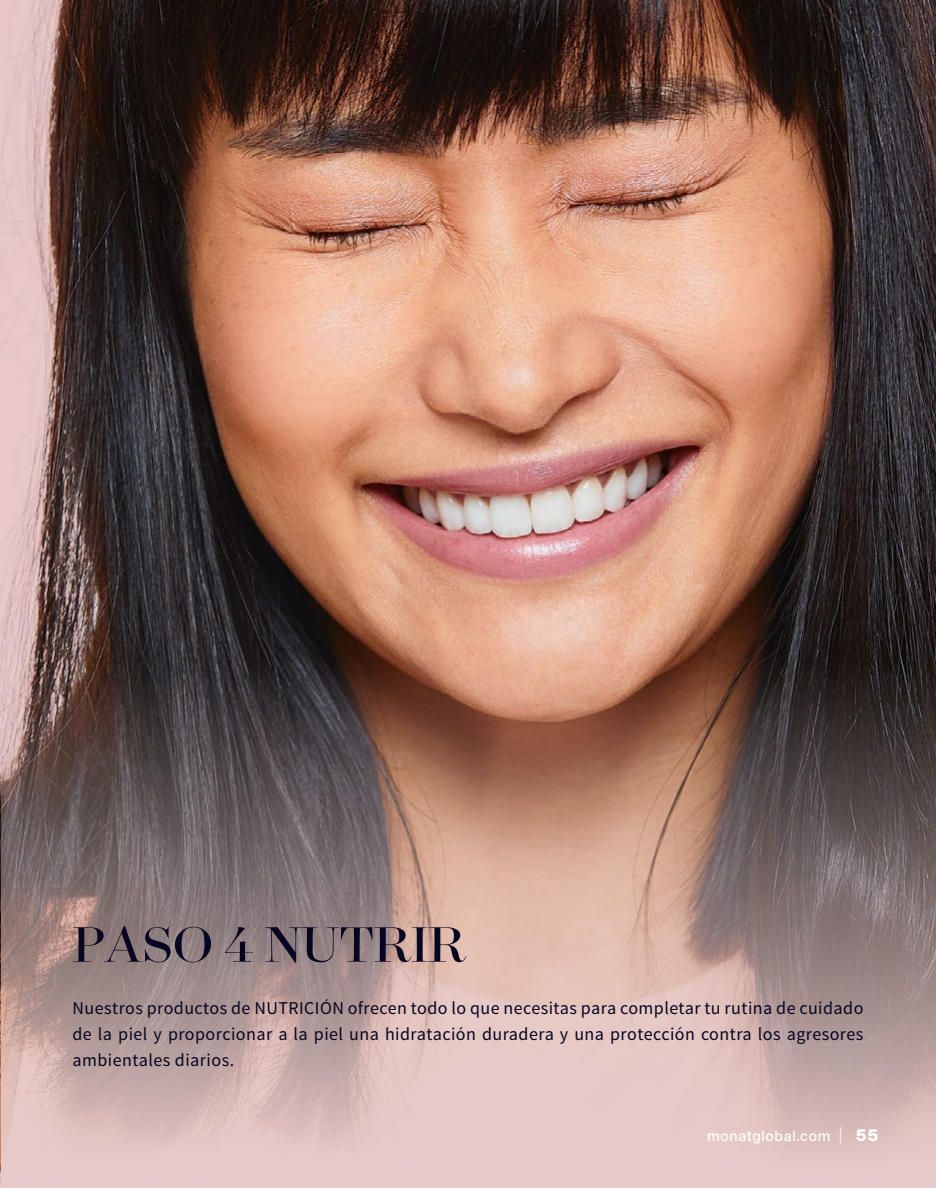
<style>
.page{position:relative;width:936px;height:1188px;background:#fff}
.page>*{position:absolute;margin:0;border:0;box-sizing:border-box;transform-origin:0 0}
.t1{font:56.8px "Surveyor Fine";letter-spacing:-.01em;color:#070521}
.t2{font:18px/26px "Source Sans Pro";letter-spacing:.025em;color:#070521;text-align:justify}
.t3{font:14px "Suisse Intl";letter-spacing:.05em;color:#fff}
.s1{font-family:"Brandon Grotesque";font-weight:700;font-size:16px}
.s2{font-weight:700;font-size:16px}
</style>
<div class="page">
<img style="left:0;top:0;width:936px;height:1188px">
<svg style="left:1px;top:655px;width:935px;height:533px;background:#a58a85"></svg>
<h1 class="t1" style="left:73px;top:912px;width:395px">PASO 4 NUTRIR</h1>
<p class="t2" style="left:73px;top:995px;width:792px">Nuestros productos de NUTRICIÓN ofrecen todo lo que necesitas para completar tu rutina de cuidado de la piel y proporcionar a la piel una hidratación duradera y una protección contra los agresores ambientales diarios.</p>
<p class="t3" style="left:707px;top:1128px;width:173px">monatglobal.com <span class="s1">|</span> <span class="s2">55</span></p>
</div>
